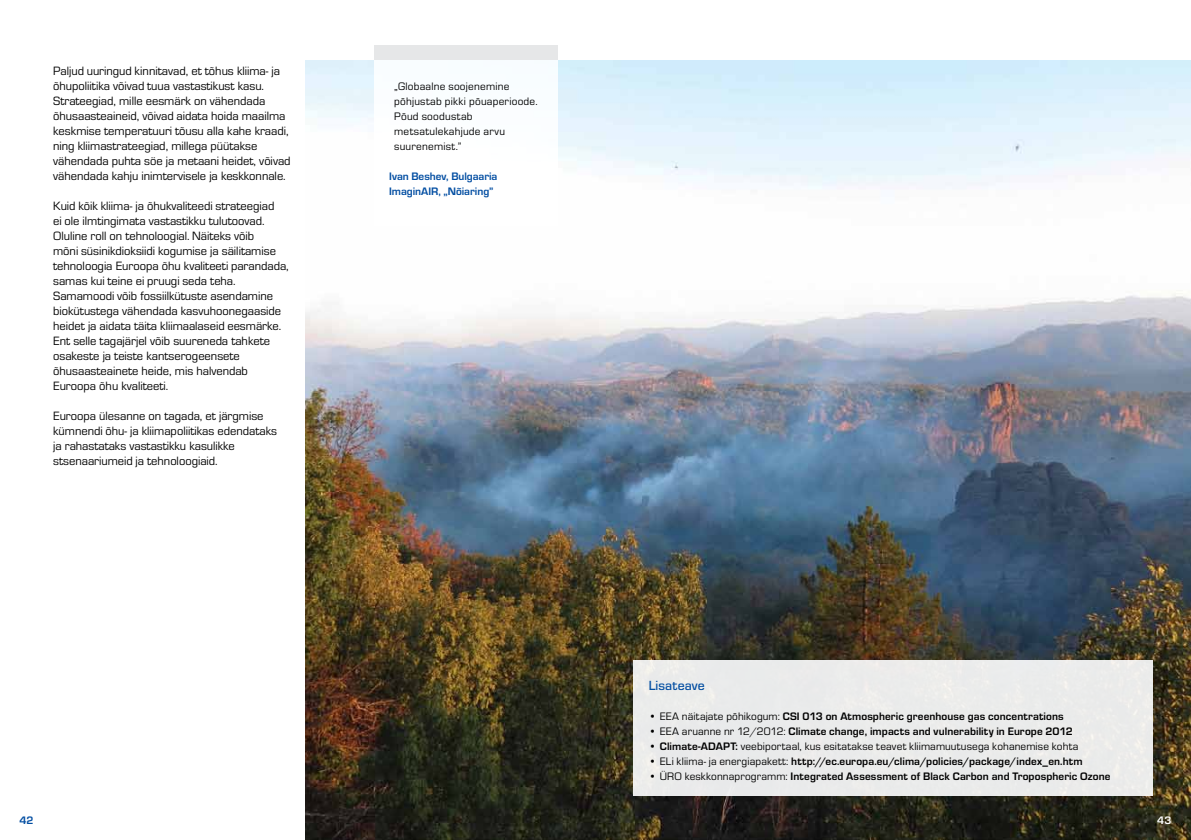
<style>
.page{position:relative;width:1191px;height:840px;background:#fff}
.page>*{position:absolute;margin:0;border:0;box-sizing:border-box;transform-origin:0 0}
.For_more_information{font:500 13.75px "Eurostile OT";letter-spacing:.005em;color:#034ea2}
.Body_text{font:12.5px/15px "Eurostile OT";color:#000}
.Bullets_in__For_more{font:700 11.25px "Eurostile OT";letter-spacing:.01em;color:#000}
.IMAGINAIR_text{font:11.25px/15px "Eurostile OT";letter-spacing:.02em;color:#000}
.Bullets_in__For_more-2{font:11.25px "Eurostile OT";letter-spacing:.015em;color:#000}
.Blue_text_under_phot{font:700 11.25px "Eurostile OT";letter-spacing:-.005em;color:#034ea2}
.t1{font:700 11.25px "Eurostile OT";color:#fff}
.s1{font-weight:400}
.s2{font-weight:700}
</style>
<div class="page">
<img style="left:305px;top:60px;width:886px;height:780px">
<svg style="left:374px;top:45px;width:183px;height:180px"></svg>
<div style="left:633px;top:660px;width:519px;height:135px;background:#e6e7e8"></div>
<p class="Body_text" style="left:53px;top:64px;width:239px">Paljud uuringud kinnitavad, et tõhus kliima- ja õhupoliitika võivad tuua vastastikust kasu.<br>Strateegiad, mille eesmärk on vähendada õhusaasteaineid, võivad aidata hoida maailma keskmise temperatuuri tõusu alla kahe kraadi, ning kliimastrateegiad, millega püütakse vähendada puhta söe ja metaani heidet, võivad vähendada kahju inimtervisele ja keskkonnale.</p>
<p class="Body_text" style="left:53px;top:199px;width:237px">Kuid kõik kliima- ja õhukvaliteedi strateegiad<br>ei ole ilmtingimata vastastikku tulutoovad.<br>Oluline roll on tehnoloogial. Näiteks võib<br>mõni süsinikdioksiidi kogumise ja säilitamise tehnoloogia Euroopa õhu kvaliteeti parandada, samas kui teine ei pruugi seda teha.<br>Samamoodi võib fossiilkütuste asendamine biokütustega vähendada kasvuhoonegaaside heidet ja aidata täita kliimaalaseid eesmärke.<br>Ent selle tagajärjel võib suureneda tahkete osakeste ja teiste kantserogeensete õhusaasteainete heide, mis halvendab Euroopa õhu kvaliteeti.</p>
<p class="Body_text" style="left:53px;top:409px;width:225px">Euroopa ülesanne on tagada, et järgmise kümnendi õhu- ja kliimapoliitikas edendataks ja rahastataks vastastikku kasulikke stsenaariumeid ja tehnoloogiaid.</p>
<p class="IMAGINAIR_text" style="left:394px;top:79px;width:145px">„Globaalne soojenemine põhjustab pikki põuaperioode.<br>Põud soodustab metsatulekahjude arvu suurenemist.”</p>
<p class="Blue_text_under_phot" style="left:389px;top:170px;width:110px">Ivan Beshev, Bulgaaria</p>
<p class="Blue_text_under_phot" style="left:389px;top:185px;width:106px">ImaginAIR, „Nõiaring”</p>
<p class="For_more_information" style="left:648px;top:678px;width:58px">Lisateave</p>
<p class="Bullets_in__For_more" style="left:648px;top:710px;width:416px"><span class="s1">• EEA näitajate põhikogum:</span> CSI 013 on Atmospheric greenhouse gas concentrations</p>
<p class="Bullets_in__For_more" style="left:648px;top:725px;width:426px"><span class="s1">• EEA aruanne nr 12/2012:</span> Climate change, impacts and vulnerability in Europe 2012</p>
<p class="Bullets_in__For_more-2" style="left:648px;top:740px;width:431px">• <span class="s2">Climate-ADAPT:</span> veebiportaal, kus esitatakse teavet kliimamuutusega kohanemise kohta</p>
<p class="Bullets_in__For_more" style="left:648px;top:755px;width:435px"><span class="s1">• ELi kliima- ja energiapakett:</span> http://ec.europa.eu/clima/policies/package/index_en.htm</p>
<p class="Bullets_in__For_more" style="left:648px;top:770px;width:463px"><span class="s1">• ÜRO keskkonnaprogramm:</span> Integrated Assessment of Black Carbon and Tropospheric Ozone</p>
<p class="Blue_text_under_phot" style="left:19px;top:814px;width:16px">42</p>
<p class="t1" style="left:1157px;top:814px;width:16px">43</p>
</div>
